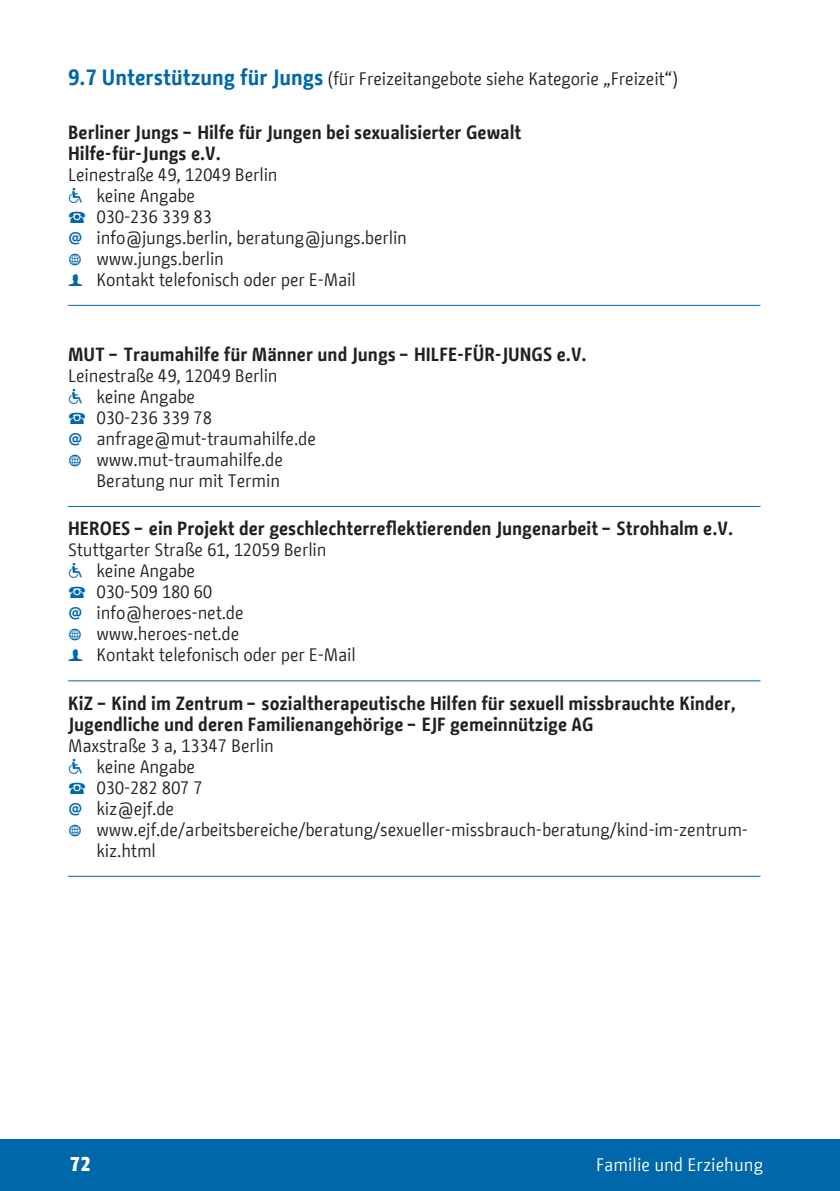
<style>
.page{position:relative;width:840px;height:1191px;background:#fff}
.page>*{position:absolute;margin:0;border:0;box-sizing:border-box;transform-origin:0 0}
.t1{font:900 20px "BMF Change";color:#fff}
.Institution{font:700 19px/21px "BMF Change";color:#231f20}
.grundtext{font:18px/21px "BMF Change";letter-spacing:-.01em;color:#231f20}
._1_1{font:18px "BMF Change";letter-spacing:-.01em;color:#231f20}
.t2{font:18px "BMF Change";color:#fff}
.s1{font-weight:700;font-size:22px;color:#0067aa}
.s2{font-family:"Bundesbahn Pi One";font-size:19px;color:#0067aa}
.s3{font-family:"European Pi One";color:#0067aa}
.s4{font-family:"Modern Pictograms";font-size:19px;color:#0067aa}
.s5{font-family:"Modern Pictograms";color:#0067aa}
</style>
<div class="page">
<div style="left:0;top:1140px;width:839px;height:51px;background:#0067aa"></div>
<hr style="left:68px;top:305px;width:692px;height:1px;background:#0067aa">
<hr style="left:68px;top:506px;width:692px;height:1px;background:#0067aa">
<hr style="left:68px;top:680px;width:692px;height:1px;background:#0067aa">
<hr style="left:68px;top:875px;width:692px;height:1px;background:#0067aa">
<p class="_1_1" style="left:68px;top:66px;width:611px"><span class="s1">9.7 Unterstützung für Jungs</span> (für Freizeitangebote siehe Kategorie „Freizeit“)</p>
<p class="Institution" style="left:68px;top:122px;width:454px">Berliner Jungs – Hilfe für Jungen bei sexualisierter Gewalt<br>Hilfe-für-Jungs e.V.</p>
<p class="grundtext" style="left:68px;top:164px;width:211px">Leinestraße 49, 12049 Berlin</p>
<p class="grundtext" style="left:68px;top:185px;width:129px"><span class="s2">-</span> keine Angabe</p>
<p class="grundtext" style="left:68px;top:206px;width:145px"><span class="s3">Z</span> 030-236 339 83</p>
<p class="grundtext" style="left:68px;top:227px;width:340px"><span class="s4">@</span> info@jungs.berlin, beratung@jungs.berlin</p>
<p class="grundtext" style="left:68px;top:248px;width:157px"><span class="s5">W</span> www.jungs.berlin</p>
<p class="grundtext" style="left:68px;top:269px;width:289px"><span class="s4">F</span> Kontakt telefonisch oder per E-Mail</p>
<p class="Institution" style="left:68px;top:344px;width:519px">MUT – Traumahilfe für Männer und Jungs – HILFE-FÜR-JUNGS e.V.</p>
<p class="grundtext" style="left:68px;top:365px;width:211px">Leinestraße 49, 12049 Berlin</p>
<p class="grundtext" style="left:68px;top:386px;width:129px"><span class="s2">-</span> keine Angabe</p>
<p class="grundtext" style="left:68px;top:407px;width:145px"><span class="s3">Z</span> 030-236 339 78</p>
<p class="grundtext" style="left:68px;top:428px;width:249px"><span class="s4">@</span> anfrage@mut-traumahilfe.de</p>
<p class="grundtext" style="left:68px;top:449px;width:216px"><span class="s5">W</span> www.mut-traumahilfe.de</p>
<p class="grundtext" style="left:96px;top:470px;width:185px">Beratung nur mit Termin</p>
<p class="Institution" style="left:68px;top:518px;width:666px">HEROES – ein Projekt der geschlechterreflektierenden Jungenarbeit – Strohhalm e.V.</p>
<p class="grundtext" style="left:68px;top:539px;width:260px">Stuttgarter Straße 61, 12059 Berlin</p>
<p class="grundtext" style="left:68px;top:560px;width:129px"><span class="s2">-</span> keine Angabe</p>
<p class="grundtext" style="left:68px;top:581px;width:145px"><span class="s3">Z</span> 030-509 180 60</p>
<p class="grundtext" style="left:68px;top:602px;width:177px"><span class="s4">@</span> info@heroes-net.de</p>
<p class="grundtext" style="left:68px;top:623px;width:173px"><span class="s5">W</span> www.heroes-net.de</p>
<p class="grundtext" style="left:68px;top:644px;width:289px"><span class="s4">F</span> Kontakt telefonisch oder per E-Mail</p>
<p class="Institution" style="left:68px;top:693px;width:669px">KiZ – Kind im Zentrum – sozialtherapeutische Hilfen für sexuell missbrauchte Kinder,<br>Jugendliche und deren Familienangehörige – EJF gemeinnützige AG</p>
<p class="grundtext" style="left:68px;top:735px;width:207px">Maxstraße 3 a, 13347 Berlin</p>
<p class="grundtext" style="left:68px;top:756px;width:129px"><span class="s2">-</span> keine Angabe</p>
<p class="grundtext" style="left:68px;top:777px;width:136px"><span class="s3">Z</span> 030-282 807 7</p>
<p class="grundtext" style="left:68px;top:798px;width:108px"><span class="s4">@</span> kiz@ejf.de</p>
<p class="grundtext" style="left:96px;top:819px;width:652px;text-indent:-28px"><span class="s5">W</span> www.ejf.de/arbeitsbereiche/beratung/sexueller-missbrauch-beratung/kind-im-zentrum&shy;kiz.html</p>
<p class="t1" style="left:70px;top:1150px;width:22px">72</p>
<p class="t2" style="left:595px;top:1152px;width:168px">Familie und Erziehung</p>
</div>
